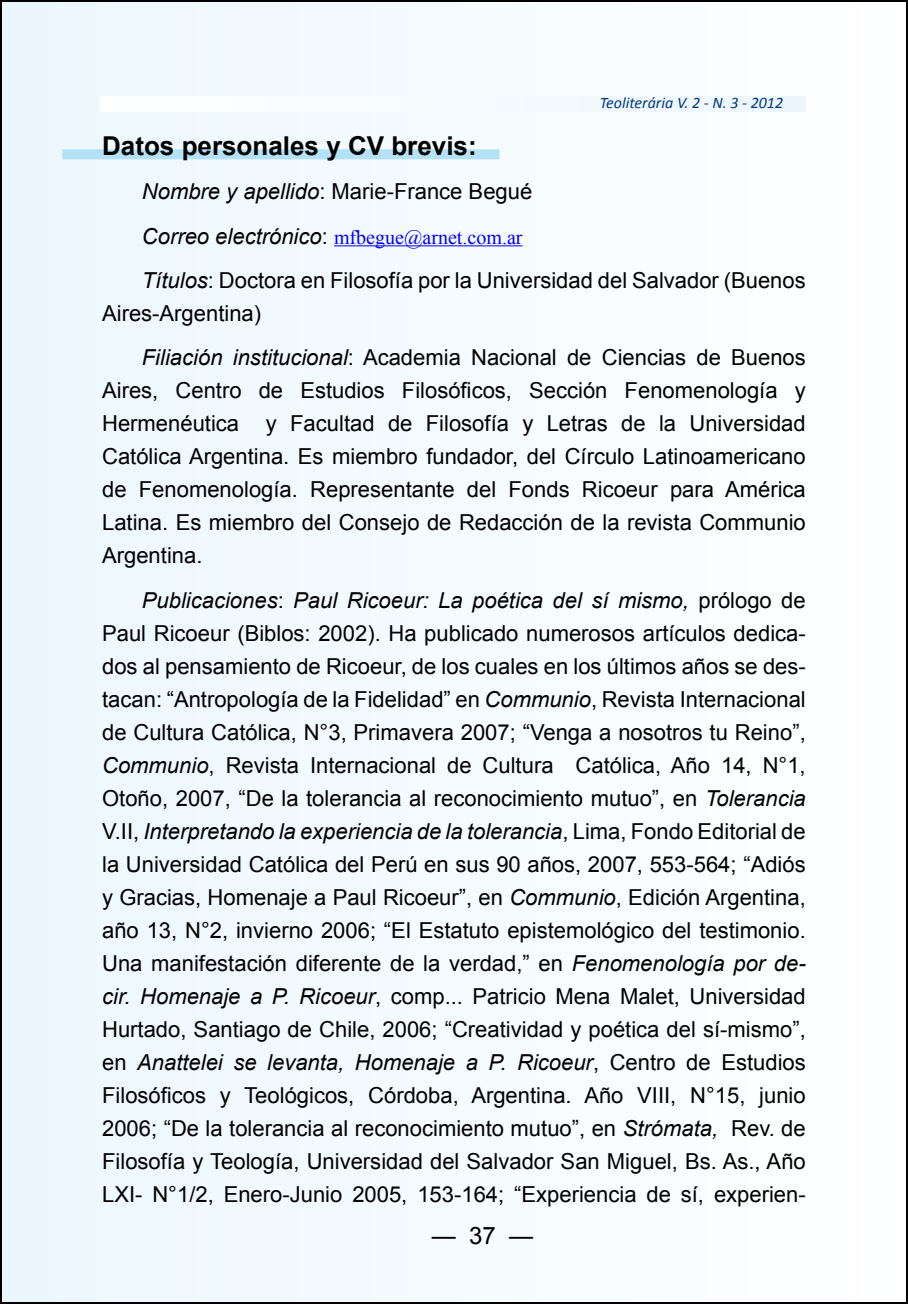
<style>
.page{position:relative;width:908px;height:1304px;background:#fff}
.page>*{position:absolute;margin:0;border:0;box-sizing:border-box;transform-origin:0 0}
.t1{font:700 26px "Arial";color:#000}
.t2{font:24px "Arial";color:#000}
.t3{font:22px/33px "Arial";color:#000;text-align:justify}
.t4{font:20px "Times New Roman";color:#00f}
.t5{font:italic 16px "Calibri";color:#003882}
.s1{font-style:italic}
.s2{font-family:"Arial";font-style:italic;font-size:22px;color:#000}
.s3{font-family:"Arial";font-size:22px;color:#000}
</style>
<div class="page">
<div style="left:1px;top:1px;width:905px;height:1302px;background:#f5fbfe"></div>
<div style="left:62px;top:149px;width:437px;height:10px;background:#b3e2f6"></div>
<hr style="left:334px;top:245px;width:188px;height:1px;background:#00f">
<p class="t5" style="left:599px;top:93px;width:185px">Teoliterária V. 2 - N. 3 - 2012</p>
<p class="t1" style="left:102px;top:129px;width:376px">Datos personales y CV brevis:</p>
<p class="t3" style="left:142px;top:175px;width:392px"><span class="s1">Nombre y apellido</span>: Marie-France Begué</p>
<p class="t4" style="left:142px;top:224px;width:382px"><span class="s2">Correo electrónico</span><span class="s3">:</span> mfbegue@arnet.com.ar</p>
<p class="t3" style="left:102px;top:264px;width:704px;text-indent:40px"><span class="s1">Títulos</span>: Doctora en Filosofía por la Universidad del Salvador (Buenos<br>Aires-Argentina)</p>
<p class="t3" style="left:102px;top:341px;width:704px;text-indent:40px"><span class="s1">Filiación institucional</span>: Academia Nacional de Ciencias de Buenos Aires, Centro de Estudios Filosóficos, Sección Fenomenología y Hermenéutica y Facultad de Filosofía y Letras de la Universidad Católica Argentina. Es miembro fundador, del Círculo Latinoamericano de Fenomenología. Representante del Fonds Ricoeur para América Latina. Es miembro del Consejo de Redacción de la revista Communio Argentina.</p>
<p class="t3" style="left:102px;top:584px;width:705px;text-indent:40px"><span class="s1">Publicaciones</span>: <span class="s1">Paul Ricoeur: La poética del sí mismo,</span> prólogo de Paul Ricoeur (Biblos: 2002). Ha publicado numerosos artículos dedica&shy;dos al pensamiento de Ricoeur, de los cuales en los últimos años se des&shy;tacan: “Antropología de la Fidelidad” en <span class="s1">Communio</span>, Revista Internacional de Cultura Católica, N°3, Primavera 2007; “Venga a nosotros tu Reino”, <span class="s1">Communio</span>, Revista Internacional de Cultura Católica, Año 14, N°1, Otoño, 2007, “De la tolerancia al reconocimiento mutuo”, en <span class="s1">Tolerancia </span>V.II, <span class="s1">Interpretando la experiencia de la tolerancia</span>, Lima, Fondo Editorial de la Universidad Católica del Perú en sus 90 años, 2007, 553-564; “Adiós y Gracias, Homenaje a Paul Ricoeur”, en <span class="s1">Communio</span>, Edición Argentina, año 13, N°2, invierno 2006; “El Estatuto epistemológico del testimonio.<br>Una manifestación diferente de la verdad,” en <span class="s1">Fenomenología por de&shy;cir. Homenaje a P. Ricoeur</span>, comp... Patricio Mena Malet, Universidad Hurtado, Santiago de Chile, 2006; “Creatividad y poética del sí-mismo”, en <span class="s1">Anattelei se levanta, Homenaje a P. Ricoeur</span>, Centro de Estudios Filosóficos y Teológicos, Córdoba, Argentina. Año VIII, N°15, junio 2006; “De la tolerancia al reconocimiento mutuo”, en <span class="s1">Strómata,</span> Rev. de Filosofía y Teología, Universidad del Salvador San Miguel, Bs. As., Año LXI- N°1/2, Enero-Junio 2005, 153-164; “Experiencia de sí, experien-</p>
<p class="t2" style="left:431px;top:1219px;width:103px">— 37 —</p>
</div>
